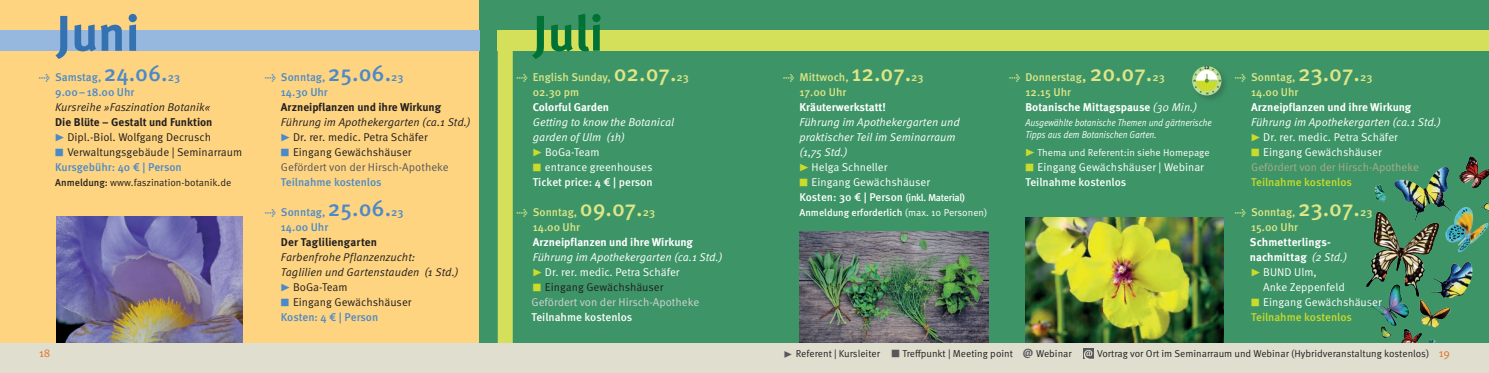
<style>
.page{position:relative;width:1489px;height:373px;background:#fff}
.page>*{position:absolute;margin:0;border:0;box-sizing:border-box;transform-origin:0 0}
.t1{font:700 50px "Meta OT";color:#3472b1}
.t2{font:700 50px "Meta OT";color:#007236}
.t3{font:11.25px/15px "Meta OT Norm";color:#fff}
.t4{font:700 11.25px/15px "Meta OT";color:#fff}
.t5{font:11.25px/15px "Meta OT Norm Ita";color:#fff}
.t6{font:500 11.25px/15px "Meta OT";color:#4b89c8}
.t7{font:500 11.25px/15px "Meta OT";color:#dee687}
.t8{font:11.25px/15px "Meta OT Norm Ita";color:#231f20}
.t9{font:11.25px "Meta OT Norm";color:#231f20}
.t10{font:500 11.25px "Meta OT";letter-spacing:-.005em;color:#fff}
.t11{font:700 11.25px "Meta OT";color:#231f20}
.t12{font:11.25px/15px "Meta OT Norm";color:#57585a}
.t13{font:11.25px/15px "Meta OT Norm";color:#d1d2d4}
.t14{font:11.25px/15px "Meta OT Norm";color:#adaa89}
.t15{font:500 11.25px "Meta OT";letter-spacing:-.005em;color:#cadb2a}
.t16{font:11.25px "Meta OT Norm";color:#e4701e}
.t17{font:10px "Meta OT Norm";color:#231f20}
.t18{font:10px/12.5px "Meta OT Cond Norm Ita";color:#fff}
.t19{font:500 10px "Meta OT";color:#fff}
.t20{font:10px "Meta OT Norm";color:#fff}
.t21{font:500 5.62px "Meta OT";color:#231f20}
.s1{font-size:22.5px}
.s2{font-size:21.25px;color:#4b89c8}
.s3{font-family:"Meta OT";font-weight:500;font-size:10px;color:#4b89c8}
.s4{font-family:"Meta OT";font-weight:500}
.s5{color:#231f20}
.s6{font-size:21.25px;color:#cadb2a}
.s7{font-family:"Meta OT";font-weight:500;font-size:10px;color:#cadb2a}
.s8{font-size:10px}
.s9{font-family:"Meta OT Norm";font-weight:400}
.s10{font-weight:500;color:#dee687}
.s11{font-weight:500;font-size:15px;color:#dee687}
.s12{font-weight:500;font-size:22.5px;color:#dee687}
.s13{font-family:"Meta OT Norm Ita";font-weight:400}
.s14{color:#fff}
.s15{font-size:18.75px;color:#57585a}
.s16{font-family:"Meta OT";font-weight:500;color:#57585a}
.s17{font-family:"Meta OT";font-weight:700;font-size:11.62px;color:#57585a}
.s18{font-size:11.25px;color:#e4701e}
</style>
<div class="page">
<div style="left:0;top:0;width:480px;height:370px;background:#fed480"></div>
<div style="left:480px;top:0;width:1008px;height:372px;background:#3d9567"></div>
<div style="left:497px;top:30px;width:991px;height:21px;background:#d4e05a"></div>
<div style="left:0;top:30px;width:480px;height:21px;background:#96b7de"></div>
<div style="left:497px;top:32px;width:15px;height:326px;background:#d4e05a"></div>
<img style="left:799px;top:231px;width:189px;height:111px">
<img style="left:56px;top:216px;width:186px;height:126px">
<img style="left:1025px;top:217px;width:198px;height:125px">
<img style="left:1366px;top:156px;width:122px;height:186px">
<svg style="left:1366px;top:296px;width:17px;height:16px"></svg>
<div style="left:0;top:342px;width:1488px;height:30px;background:#e0decf"></div>
<div style="left:1190px;top:65px;width:40px;height:39px;background:#231f20;opacity:.23"></div>
<svg style="left:1191px;top:66px;width:30px;height:29px"></svg>
<div style="left:1082px;top:347px;width:11px;height:11px;background:#57585a"></div>
<svg style="left:1083px;top:349px;width:10px;height:10px"></svg>
<h1 class="t1" style="left:56px;top:2px;width:85px">Juni</h1>
<p class="t6" style="left:55px;top:69px;width:126px;text-indent:-16px">→ Samstag, <span class="s1">24.06.</span>23<br>9.00–18.00 Uhr</p>
<p class="t8" style="left:55px;top:99px;width:157px">Kursreihe »Faszination Botanik«</p>
<p class="t11" style="left:55px;top:115px;width:159px">Die Blüte – Gestalt und Funktion</p>
<p class="t9" style="left:54px;top:130px;width:159px"><span class="s2">▸</span> Dipl.-Biol. Wolfgang Decrusch</p>
<p class="t9" style="left:55px;top:145px;width:188px"><span class="s3">■</span> Verwaltungsgebäude | Seminarraum</p>
<p class="t6" style="left:55px;top:159px;width:128px">Kursgebühr: 40 € | Person</p>
<p class="t17" style="left:55px;top:176px;width:177px"><span class="s4">Anmeldung:</span> www.faszination-botanik.de</p>
<h1 class="t2" style="left:533px;top:2px;width:72px">Juli</h1>
<p class="t6" style="left:281px;top:69px;width:124px;text-indent:-16px">→ Sonntag, <span class="s1">25.06.</span>23<br>14.30 Uhr</p>
<p class="t11" style="left:281px;top:100px;width:162px">Arzneipflanzen und ihre Wirkung</p>
<p class="t8" style="left:281px;top:114px;width:191px">Führung im Apothekergarten (ca.1 Std.)</p>
<p class="t9" style="left:279px;top:130px;width:149px"><span class="s2">▸</span> Dr. rer. medic. Petra Schäfer</p>
<p class="t12" style="left:281px;top:144px;width:169px"><span class="s3">■</span> <span class="s5">Eingang Gewächshäuser<br></span>Gefördert von der Hirsch-Apotheke</p>
<p class="t6" style="left:281px;top:174px;width:102px">Teilnahme kostenlos</p>
<p class="t7" style="left:533px;top:69px;width:157px;text-indent:-16px">→ English Sunday, <span class="s1">02.07.</span>23<br>02.30 pm</p>
<p class="t4" style="left:533px;top:99px;width:78px">Colorful Garden</p>
<p class="t5" style="left:533px;top:114px;width:143px">Getting to know the Botanical garden of Ulm (1h)</p>
<p class="t3" style="left:531px;top:144px;width:69px"><span class="s6">▸</span> BoGa-Team</p>
<p class="t3" style="left:533px;top:159px;width:121px"><span class="s7">■</span> entrance greenhouses</p>
<p class="t10" style="left:533px;top:175px;width:121px">Ticket price: 4 € | person</p>
<p class="t7" style="left:799px;top:69px;width:125px;text-indent:-16px">→ Mittwoch, <span class="s1">12.07.</span>23<br>17.00 Uhr</p>
<p class="t4" style="left:799px;top:99px;width:88px">Kräuterwerkstatt!</p>
<p class="t5" style="left:799px;top:114px;width:162px">Führung im Apothekergarten und praktischer Teil im Seminarraum (1,75 Std.)</p>
<p class="t3" style="left:798px;top:159px;width:91px"><span class="s6">▸</span> Helga Schneller</p>
<p class="t3" style="left:799px;top:174px;width:132px"><span class="s7">■</span> Eingang Gewächshäuser</p>
<p class="t10" style="left:799px;top:190px;width:167px">Kosten: 30 € | Person <span class="s8">(inkl. Material)</span></p>
<p class="t6" style="left:265px;top:204px;width:140px">→ Sonntag, <span class="s1">25.06.</span>23</p>
<p class="t19" style="left:799px;top:206px;width:189px">Anmeldung erforderlich <span class="s9">(max. 10 Personen)</span></p>
<p class="t6" style="left:281px;top:219px;width:49px">14.00 Uhr</p>
<p class="t11" style="left:281px;top:235px;width:98px">Der Tagliliengarten</p>
<p class="t8" style="left:281px;top:249px;width:179px">Farbenfrohe Pflanzenzucht:<br>Taglilien und Gartenstauden (1 Std.)</p>
<p class="t9" style="left:279px;top:280px;width:69px"><span class="s2">▸</span> BoGa-Team</p>
<p class="t9" style="left:281px;top:295px;width:132px"><span class="s3">■</span> Eingang Gewächshäuser</p>
<p class="t6" style="left:281px;top:309px;width:99px">Kosten: 4 € | Person</p>
<p class="t7" style="left:533px;top:204px;width:124px;text-indent:-16px">→ Sonntag, <span class="s1">09.07.</span>23<br>14.00 Uhr</p>
<p class="t4" style="left:533px;top:234px;width:162px">Arzneipflanzen und ihre Wirkung</p>
<p class="t5" style="left:533px;top:249px;width:191px">Führung im Apothekergarten (ca.1 Std.)</p>
<p class="t3" style="left:531px;top:264px;width:149px"><span class="s6">▸</span> Dr. rer. medic. Petra Schäfer</p>
<p class="t13" style="left:531px;top:279px;width:169px"><span class="s7">■</span> <span class="s5">Eingang Gewächshäuser<br></span>Gefördert von der Hirsch-Apotheke</p>
<p class="t10" style="left:531px;top:310px;width:102px">Teilnahme kostenlos</p>
<p class="t21" style="left:1203px;top:64px;width:7px">12</p>
<p class="t4" style="left:1025px;top:69px;width:173px;text-indent:-16px"><span class="s10">→ Donnerstag</span><span class="s11">,</span> <span class="s12">20.07.</span><span class="s10">23<br>12.15 Uhr<br></span>Botanische Mittagspause <span class="s13">(30 Min.)</span></p>
<p class="t18" style="left:1025px;top:116px;width:188px">Ausgewählte botanische Themen und gärtnerische<br>Tipps aus dem Botanischen Garten.</p>
<p class="t20" style="left:1024px;top:146px;width:187px"><span class="s6">▸</span> Thema und Referent:in siehe Homepage</p>
<p class="t3" style="left:1025px;top:159px;width:180px"><span class="s7">■</span> Eingang Gewächshäuser | Webinar</p>
<p class="t10" style="left:1025px;top:175px;width:102px">Teilnahme kostenlos</p>
<p class="t7" style="left:1251px;top:69px;width:123px;text-indent:-16px">→ Sonntag, <span class="s1">23.07.</span>23<br>14.00 Uhr</p>
<p class="t4" style="left:1251px;top:99px;width:162px">Arzneipflanzen und ihre Wirkung</p>
<p class="t5" style="left:1251px;top:114px;width:191px">Führung im Apothekergarten (ca.1 Std.)</p>
<p class="t3" style="left:1249px;top:129px;width:149px"><span class="s6">▸</span> Dr. rer. medic. Petra Schäfer</p>
<p class="t14" style="left:1250px;top:144px;width:169px"><span class="s7">■</span> <span class="s14">Eingang Gewächshäuser<br></span>Gefördert von der Hirsch-Apotheke</p>
<p class="t15" style="left:1250px;top:175px;width:102px">Teilnahme kostenlos</p>
<p class="t7" style="left:1251px;top:204px;width:123px;text-indent:-16px">→ Sonntag, <span class="s1">23.07.</span>23<br>15.00 Uhr</p>
<p class="t4" style="left:1249px;top:234px;width:99px">Schmetterlings&shy;nachmittag <span class="s13">(2 Std.)</span></p>
<p class="t3" style="left:1263px;top:264px;width:83px;text-indent:-13px"><span class="s6">▸</span> BUND Ulm,<br>Anke Zeppenfeld</p>
<p class="t3" style="left:1251px;top:294px;width:132px"><span class="s7">■</span> Eingang Gewächshäuser</p>
<p class="t15" style="left:1250px;top:310px;width:102px">Teilnahme kostenlos</p>
<p class="t16" style="left:39px;top:346px;width:13px">18</p>
<p class="t17" style="left:782px;top:347px;width:290px"><span class="s15">▸</span> Referent | Kursleiter <span class="s16">■</span> Treffpunkt | Meeting point <span class="s17">@</span> Webinar</p>
<p class="t17" style="left:1097px;top:347px;width:354px">Vortrag vor Ort im Seminarraum und Webinar (Hybridveranstaltung kostenlos) <span class="s18">19</span></p>
</div>
